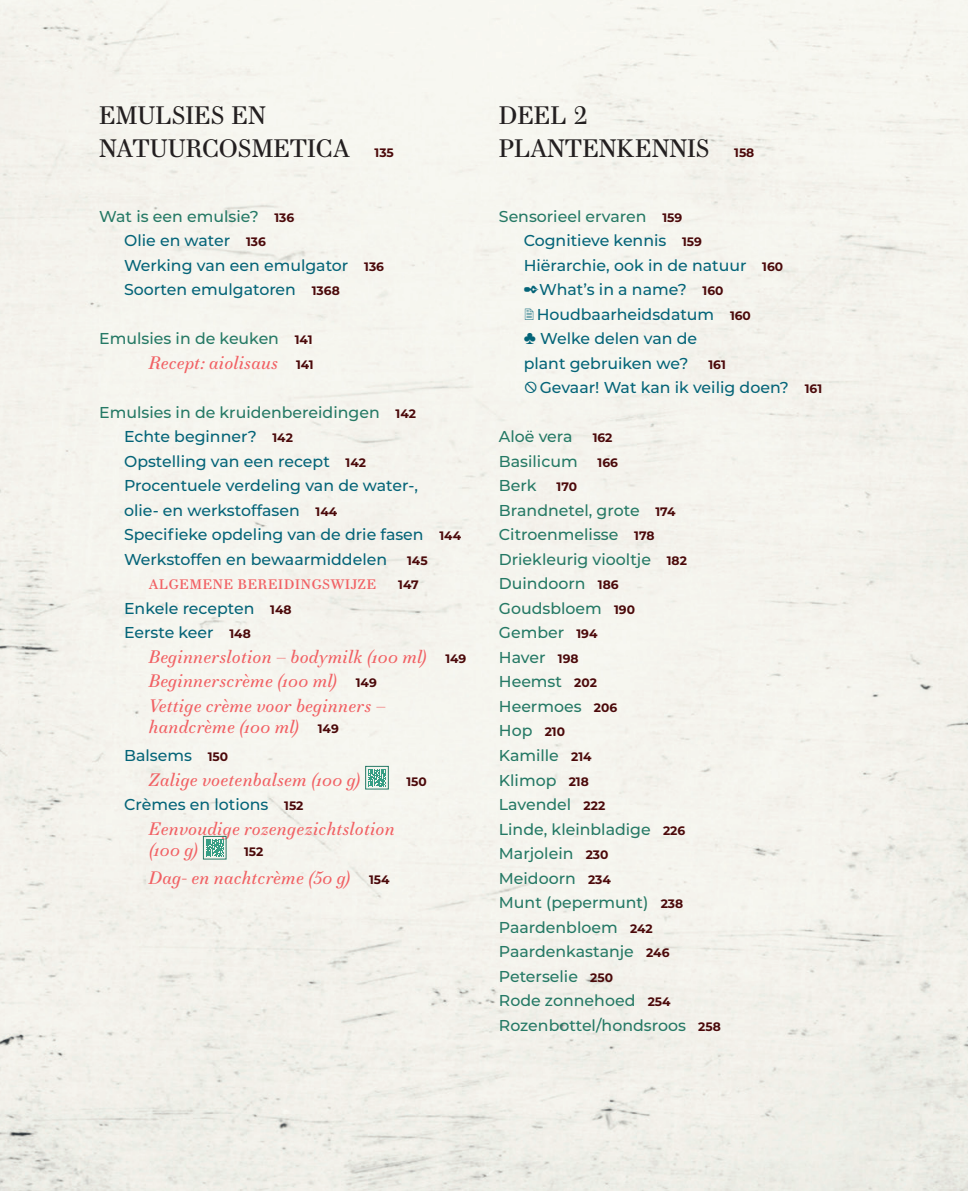
<style>
.page{position:relative;width:968px;height:1191px;background:#fff}
.page>*{position:absolute;margin:0;border:0;box-sizing:border-box;transform-origin:0 0}
.t1{font:24.5px/33.2px "Essonnes Text";color:#231f20}
.t2{font:italic 17.5px/24.5px "Essonnes Text";letter-spacing:.01em;color:#f16164}
.t3{font:17.5px "Essonnes Text";letter-spacing:.01em;color:#f16164}
.t4{font:500 15.75px/24.5px "Montserrat";color:#046478}
.t5{font:500 15.75px/24.5px "Montserrat";color:#257965}
.t6{font:700 12.25px "Montserrat";color:#4b090a}
.s1{font-family:"Montserrat";font-weight:700;font-size:12.25px;color:#4b090a}
.s2{color:#257965}
.s3{font-weight:700;font-size:12.25px;color:#4b090a}
.s4{font-family:"Montserrat";font-weight:700;font-style:normal;font-size:12.25px;color:#4b090a}
</style>
<div class="page">
<div style="left:0;top:0;width:967px;height:1191px;background:#f5f3ed"></div>
<svg style="left:368px;top:769px;width:18px;height:17px"></svg>
<div style="left:365px;top:766px;width:23px;height:23px;border:1px solid #257965"></div>
<svg style="left:206px;top:839px;width:18px;height:17px"></svg>
<div style="left:203px;top:836px;width:23px;height:23px;border:1px solid #257965"></div>
<svg style="left:525px;top:308px;width:25px;height:13px"></svg>
<svg style="left:525px;top:382px;width:28px;height:12px"></svg>
<h1 class="t1" style="left:99px;top:98px;width:296px">EMULSIES EN<br>NATUURCOSMETICA <span class="s1">135</span></h1>
<p class="t4" style="left:124px;top:203px;width:261px;text-indent:-25px"><span class="s2">Wat is een emulsie?</span> <span class="s3">136<br></span>Olie en water <span class="s3">136<br></span>Werking van een emulgator <span class="s3">136<br></span>Soorten emulgatoren <span class="s3">1368</span></p>
<p class="t5" style="left:99px;top:326px;width:215px">Emulsies in de keuken <span class="s3">141</span></p>
<p class="t2" style="left:149px;top:350px;width:166px">Recept: aiolisaus <span class="s4">141</span></p>
<p class="t4" style="left:124px;top:399px;width:338px;text-indent:-25px"><span class="s2">Emulsies in de kruidenbereidingen</span> <span class="s3">142<br></span>Echte beginner? <span class="s3">142<br></span>Opstelling van een recept <span class="s3">142<br></span>Procentuele verdeling van de water-,<br>olie- en werkstoffasen <span class="s3">144<br></span>Specifieke opdeling van de drie fasen <span class="s3">144<br></span>Werkstoffen en bewaarmiddelen</p>
<p class="t6" style="left:407px;top:552px;width:22px">145</p>
<p class="t3" style="left:149px;top:570px;width:229px">Algemene bereidingswijze</p>
<p class="t6" style="left:398px;top:576px;width:22px">147</p>
<p class="t4" style="left:124px;top:595px;width:169px">Enkele recepten <span class="s3">148<br></span>Eerste keer <span class="s3">148</span></p>
<p class="t2" style="left:149px;top:644px;width:319px">Beginnerslotion – bodymilk (100 ml) <span class="s4">149<br></span>Beginnerscrème (100 ml) <span class="s4">149<br></span>Vettige crème voor beginners –</p>
<p class="t2" style="left:149px;top:714px;width:191px">handcrème (100 ml) <span class="s4">149</span></p>
<p class="t4" style="left:124px;top:742px;width:105px">Balsems <span class="s3">150</span></p>
<p class="t2" style="left:149px;top:767px;width:214px">Zalige voetenbalsem (100 g)</p>
<p class="t6" style="left:406px;top:772px;width:22px">150</p>
<p class="t4" style="left:124px;top:791px;width:181px">Crèmes en lotions <span class="s3">152</span></p>
<p class="t2" style="left:149px;top:817px;width:247px;line-height:21px">Eenvoudige rozengezichtslotion (100 g)</p>
<p class="t6" style="left:244px;top:842px;width:21px">152</p>
<p class="t2" style="left:149px;top:865px;width:242px">Dag- en nachtcrème (50 g) <span class="s4">154</span></p>
<h1 class="t1" style="left:499px;top:98px;width:257px">DEEL 2<br>PLANTENKENNIS <span class="s1">158</span></h1>
<p class="t5" style="left:499px;top:203px;width:185px">Sensorieel ervaren <span class="s3">159</span></p>
<p class="t4" style="left:523px;top:228px;width:180px">Cognitieve kennis <span class="s3">159</span></p>
<p class="t4" style="left:523px;top:252px;width:261px">Hiërarchie, ook in de natuur <span class="s3">160</span></p>
<p class="t4" style="left:523px;top:277px;width:201px">✒What’s in a name? <span class="s3">160</span></p>
<p class="t4" style="left:536px;top:301px;width:216px">Houdbaarheidsdatum <span class="s3">160</span></p>
<p class="t4" style="left:523px;top:326px;width:175px">♣ Welke delen van de</p>
<p class="t4" style="left:523px;top:350px;width:166px">plant gebruiken we?</p>
<p class="t6" style="left:708px;top:356px;width:19px">161</p>
<p class="t4" style="left:539px;top:375px;width:284px">Gevaar! Wat kan ik veilig doen? <span class="s3">161</span></p>
<p class="t5" style="left:499px;top:424px;width:75px">Aloë vera</p>
<p class="t6" style="left:592px;top:429px;width:21px">162</p>
<p class="t5" style="left:499px;top:448px;width:80px">Basilicum</p>
<p class="t6" style="left:597px;top:454px;width:22px">166</p>
<p class="t5" style="left:499px;top:473px;width:39px">Berk</p>
<p class="t6" style="left:556px;top:478px;width:22px">170</p>
<p class="t5" style="left:499px;top:497px;width:223px">Brandnetel, grote <span class="s3">174<br></span>Citroenmelisse <span class="s3">178<br></span>Driekleurig viooltje <span class="s3">182<br></span>Duindoorn <span class="s3">186<br></span>Goudsbloem <span class="s3">190<br></span>Gember <span class="s3">194<br></span>Haver <span class="s3">198<br></span>Heemst <span class="s3">202<br></span>Heermoes <span class="s3">206<br></span>Hop <span class="s3">210<br></span>Kamille <span class="s3">214<br></span>Klimop <span class="s3">218<br></span>Lavendel <span class="s3">222<br></span>Linde, kleinbladige <span class="s3">226<br></span>Marjolein <span class="s3">230<br></span>Meidoorn <span class="s3">234<br></span>Munt (pepermunt) <span class="s3">238<br></span>Paardenbloem <span class="s3">242<br></span>Paardenkastanje <span class="s3">246<br></span>Peterselie <span class="s3">250<br></span>Rode zonnehoed <span class="s3">254<br></span>Rozenbottel/hondsroos <span class="s3">258</span></p>
</div>
